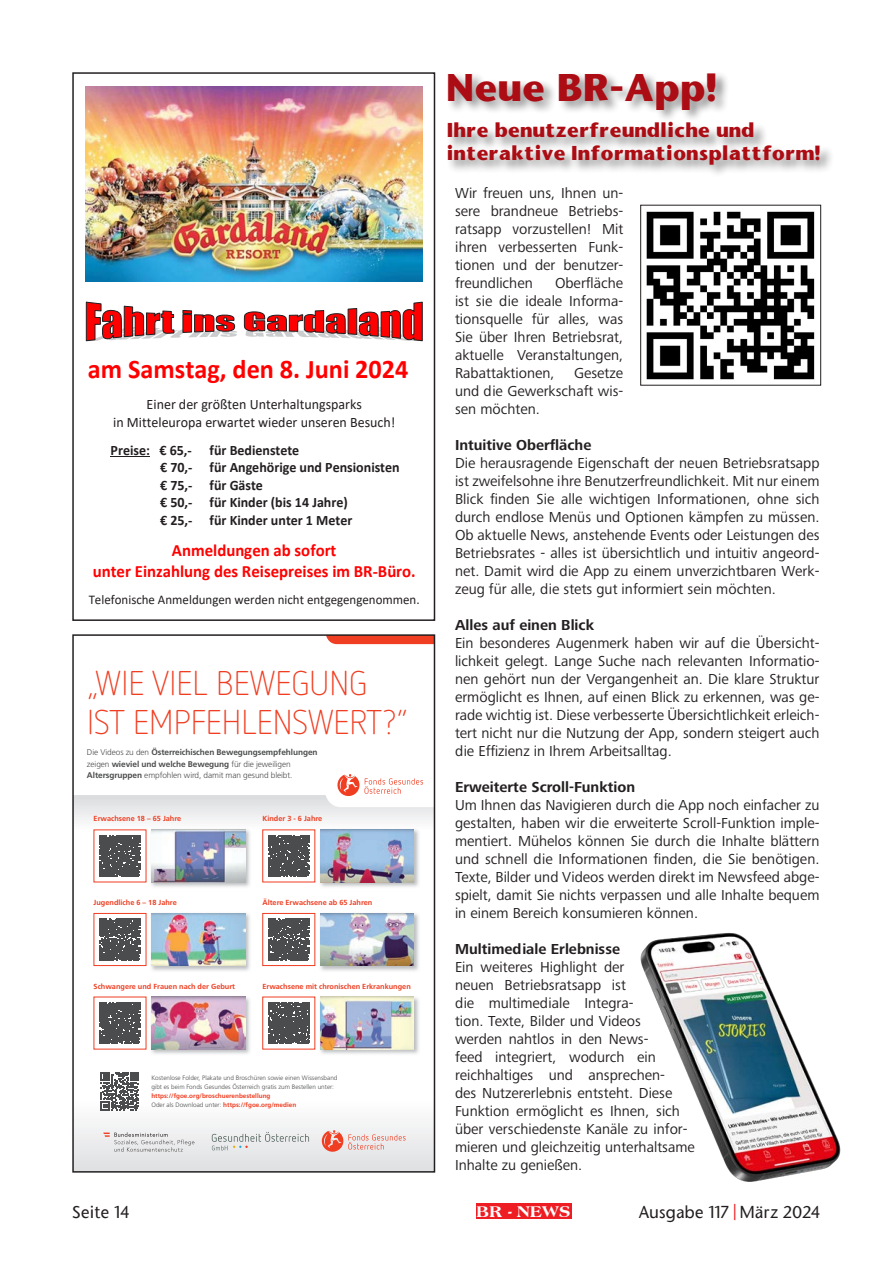
<style>
.page{position:relative;width:893px;height:1263px;background:#fff}
.page>*{position:absolute;margin:0;border:0;box-sizing:border-box;transform-origin:0 0}
.Überschirft_mit_Schlagschatten{font:700 36px "Stone Sans";color:#ac0c13}
.t1{font:300 34.2px/38.8px "Netto OT";color:#ef3e22}
.t2{font:700 27px "Calibri";color:#f00}
.Überschirft_mit_Schlagschatten-2{font:700 18.75px "Stone Sans";color:#ac0c13}
.t3{font:700 17.25px/21px "Calibri";color:#f00;text-align:center}
.t4{font:800 16.65px "Americana BT";letter-spacing:.02em;color:#fff}
.t5{font:500 16.5px "Stone Sans";letter-spacing:.005em;color:#231f20}
.Fließtext_Regular{font:15px/18px "Frutiger Next Pro";color:#231f20;text-align:justify}
.Fließtext_Regular-2{font:700 15px "Frutiger Next Pro";color:#231f20}
.t6{font:700 14.4px/17.5px "Calibri";color:#231f20}
.t7{font:14.4px/17.5px "Calibri";color:#231f20;text-align:center}
.t8{font:13.2px "Calibri";color:#231f20}
.t9{font:700 8.25px/11.6px "Frutiger LT Pro";letter-spacing:-.01em;color:#4b4c4d}
.t10{font:700 7.35px "Frutiger LT Pro";color:#ef3e22}
.t11{font:300 6.45px/9px "Frutiger LT Pro";color:#4b4c4d}
.s1{font-style:inherit}
.s2{font-weight:300}
.s3{font-weight:700;color:#ef3e22}
.s4{color:#ee1d23}
</style>
<div class="page">
<div style="left:476px;top:1203px;width:95px;height:15px;background:#ee1d23"></div>
<svg style="left:326px;top:637px;width:106px;height:7px"></svg>
<svg style="left:75px;top:795px;width:357px;height:374px"></svg>
<svg style="left:316px;top:774px;width:116px;height:33px"></svg>
<svg style="left:212px;top:1132px;width:97px;height:18px"></svg>
<svg style="left:322px;top:1130px;width:84px;height:22px"></svg>
<svg style="left:103px;top:1132px;width:91px;height:20px;background:#dad8d9"></svg>
<img style="left:150px;top:828px;width:101px;height:61px">
<img style="left:151px;top:829px;width:94px;height:53px">
<img style="left:150px;top:912px;width:101px;height:60px">
<img style="left:151px;top:913px;width:94px;height:53px">
<img style="left:150px;top:995px;width:101px;height:61px">
<img style="left:151px;top:997px;width:94px;height:52px">
<img style="left:319px;top:828px;width:101px;height:61px">
<img style="left:320px;top:829px;width:94px;height:53px">
<img style="left:319px;top:912px;width:101px;height:60px">
<img style="left:320px;top:913px;width:94px;height:53px">
<img style="left:319px;top:995px;width:101px;height:61px">
<img style="left:320px;top:997px;width:94px;height:52px">
<svg style="left:93px;top:829px;width:54px;height:54px"></svg>
<svg style="left:93px;top:913px;width:54px;height:53px"></svg>
<svg style="left:93px;top:996px;width:54px;height:54px"></svg>
<svg style="left:101px;top:1072px;width:38px;height:38px"></svg>
<svg style="left:262px;top:829px;width:53px;height:54px"></svg>
<svg style="left:262px;top:913px;width:53px;height:53px"></svg>
<svg style="left:262px;top:996px;width:53px;height:54px"></svg>
<div style="left:72px;top:634px;width:363px;height:538px;border:2px solid #231f20"></div>
<img style="left:86px;top:87px;width:337px;height:194px">
<svg style="left:86px;top:302px;width:151px;height:39px"></svg>
<svg style="left:244px;top:302px;width:179px;height:39px"></svg>
<hr style="left:111px;top:456px;width:39px;height:1px;background:#231f20">
<div style="left:72px;top:72px;width:363px;height:549px;border:2px solid #231f20"></div>
<div style="left:446px;top:71px;width:388px;height:107px;background:#231f20;opacity:.5"></div>
<img style="left:646px;top:211px;width:169px;height:169px">
<div style="left:640px;top:205px;width:181px;height:181px;border:1px solid #231f20"></div>
<img style="left:640px;top:932px;width:201px;height:250px">
<p class="t2" style="left:88px;top:350px;width:322px">am Samstag, den <span class="s1">8</span>. <span class="s1">Juni</span> 2024</p>
<p class="t7" style="left:113px;top:395px;width:284px">Einer der größten Unterhaltungsparks<br>in Mitteleuropa erwartet wieder unseren Besuch!</p>
<p class="t6" style="left:160px;top:441px;width:241px;text-indent:-49px">Preise: € 65,- für Bedienstete<br>€ 70,- für Angehörige und Pensionisten € 75,- für Gäste<br>€ 50,- für Kinder (bis 14 Jahre)<br>€ 25,- für Kinder unter 1 Meter</p>
<p class="t3" style="left:93px;top:539px;width:324px">Anmeldungen ab sofort<br>unter Einzahlung des Reisepreises im BR-Büro.</p>
<p class="t8" style="left:89px;top:590px;width:332px">Telefonische Anmeldungen werden nicht entgegengenommen.</p>
<p class="t1" style="left:87px;top:663px;width:322px">„WIE VIEL BEWEGUNG<br>IST EMPFEHLENSWERT?“</p>
<p class="t9" style="left:87px;top:747px;width:232px"><span class="s2">Die Videos zu den</span> Österreichischen Bewegungsempfehlungen <span class="s2">zeigen</span> wieviel und welche Bewegung <span class="s2">für die jeweiligen<br></span>Altersgruppen <span class="s2">empfohlen wird, damit man gesund bleibt.</span></p>
<p class="t10" style="left:94px;top:814px;width:89px">Erwachsene 18 – 65 Jahre</p>
<p class="t10" style="left:262px;top:814px;width:61px">Kinder 3 - 6 Jahre</p>
<p class="t10" style="left:94px;top:898px;width:85px">Jugendliche 6 – 18 Jahre</p>
<p class="t10" style="left:262px;top:898px;width:111px">Ältere Erwachsene ab 65 Jahren</p>
<p class="t10" style="left:94px;top:982px;width:143px">Schwangere und Frauen nach der Geburt</p>
<p class="t10" style="left:262px;top:982px;width:150px">Erwachsene mit chronischen Erkrankungen</p>
<p class="t11" style="left:151px;top:1074px;width:188px">Kostenlose Folder, Plakate und Broschüren sowie einen Wissensband gibt es beim Fonds Gesundes Österreich gratis zum Bestellen unter: <span class="s3">https://fgoe.org/broschuerenbestellung<br></span>Oder als Download unter: <span class="s3">https://fgoe.org/medien</span></p>
<p class="Überschirft_mit_Schlagschatten" style="left:446px;top:63px;width:272px">Neue BR-App!</p>
<p class="Überschirft_mit_Schlagschatten-2" style="left:446px;top:118px;width:310px">Ihre benutzerfreundliche und</p>
<p class="Überschirft_mit_Schlagschatten-2" style="left:446px;top:140px;width:376px">interaktive Informationsplattform!</p>
<p class="Fließtext_Regular" style="left:455px;top:184px;width:170px">Wir freuen uns, Ihnen un&shy;sere brandneue Betriebs&shy;ratsapp vorzustellen! Mit ihren verbesserten Funk&shy;tionen und der benutzer&shy;freundlichen</p>
<p class="Fließtext_Regular" style="left:455px;top:274px;width:170px;text-indent:100px">Oberfläche ist sie die ideale Informa&shy;tionsquelle für alles, was Sie über Ihren Betriebsrat, aktuelle Veranstaltungen, Rabattaktionen,</p>
<p class="Fließtext_Regular" style="left:455px;top:364px;width:170px;text-indent:119px">Gesetze und die Gewerkschaft wis&shy;sen möchten.</p>
<p class="Fließtext_Regular-2" style="left:455px;top:436px;width:138px">Intuitive Oberfläche</p>
<p class="Fließtext_Regular" style="left:455px;top:454px;width:366px">Die herausragende Eigenschaft der neuen Betriebsratsapp ist zweifelsohne ihre Benutzerfreundlichkeit. Mit nur einem Blick finden Sie alle wichtigen Informationen, ohne sich durch endlose Menüs und Optionen kämpfen zu müssen.<br>Ob aktuelle News, anstehende Events oder Leistungen des Betriebsrates - alles ist übersichtlich und intuitiv angeord&shy;net. Damit wird die App zu einem unverzichtbaren Werk&shy;zeug für alle, die stets gut informiert sein möchten.</p>
<p class="Fließtext_Regular-2" style="left:455px;top:616px;width:141px">Alles auf einen Blick</p>
<p class="Fließtext_Regular" style="left:455px;top:634px;width:366px">Ein besonderes Augenmerk haben wir auf die Übersicht&shy;lichkeit gelegt. Lange Suche nach relevanten Informatio&shy;nen gehört nun der Vergangenheit an. Die klare Struktur ermöglicht es Ihnen, auf einen Blick zu erkennen, was ge&shy;rade wichtig ist. Diese verbesserte Übersichtlichkeit erleich&shy;tert nicht nur die Nutzung der App, sondern steigert auch die Effizienz in Ihrem Arbeitsalltag.</p>
<p class="Fließtext_Regular-2" style="left:455px;top:778px;width:182px">Erweiterte Scroll-Funktion</p>
<p class="Fließtext_Regular" style="left:455px;top:796px;width:366px">Um Ihnen das Navigieren durch die App noch einfacher zu gestalten, haben wir die erweiterte Scroll-Funktion imple&shy;mentiert. Mühelos können Sie durch die Inhalte blättern und schnell die Informationen finden, die Sie benötigen.<br>Texte, Bilder und Videos werden direkt im Newsfeed abge&shy;spielt, damit Sie nichts verpassen und alle Inhalte bequem in einem Bereich konsumieren können.</p>
<p class="Fließtext_Regular-2" style="left:455px;top:940px;width:167px">Multimediale Erlebnisse</p>
<p class="Fließtext_Regular" style="left:455px;top:958px;width:241px;text-align:left">Ein weiteres Highlight der<br>neuen Betriebsratsapp ist<br>die multimediale Integra-<br>tion. Texte, Bilder und Videos<br>werden nahtlos in den News-<br>feed integriert, wodurch ein reichhaltiges und ansprechen-<br>des Nutzererlebnis entsteht. Diese<br>Funktion ermöglicht es Ihnen, sich über verschiedenste Kanäle zu infor&shy;mieren und gleichzeitig unterhaltsame<br>Inhalte zu genießen.</p>
<p class="t5" style="left:72px;top:1201px;width:59px">Seite 14</p>
<p class="t4" style="left:476px;top:1201px;width:96px">BR - NEWS</p>
<p class="t5" style="left:638px;top:1201px;width:183px">Ausgabe 117 <span class="s4">|</span> März 2024</p>
</div>
